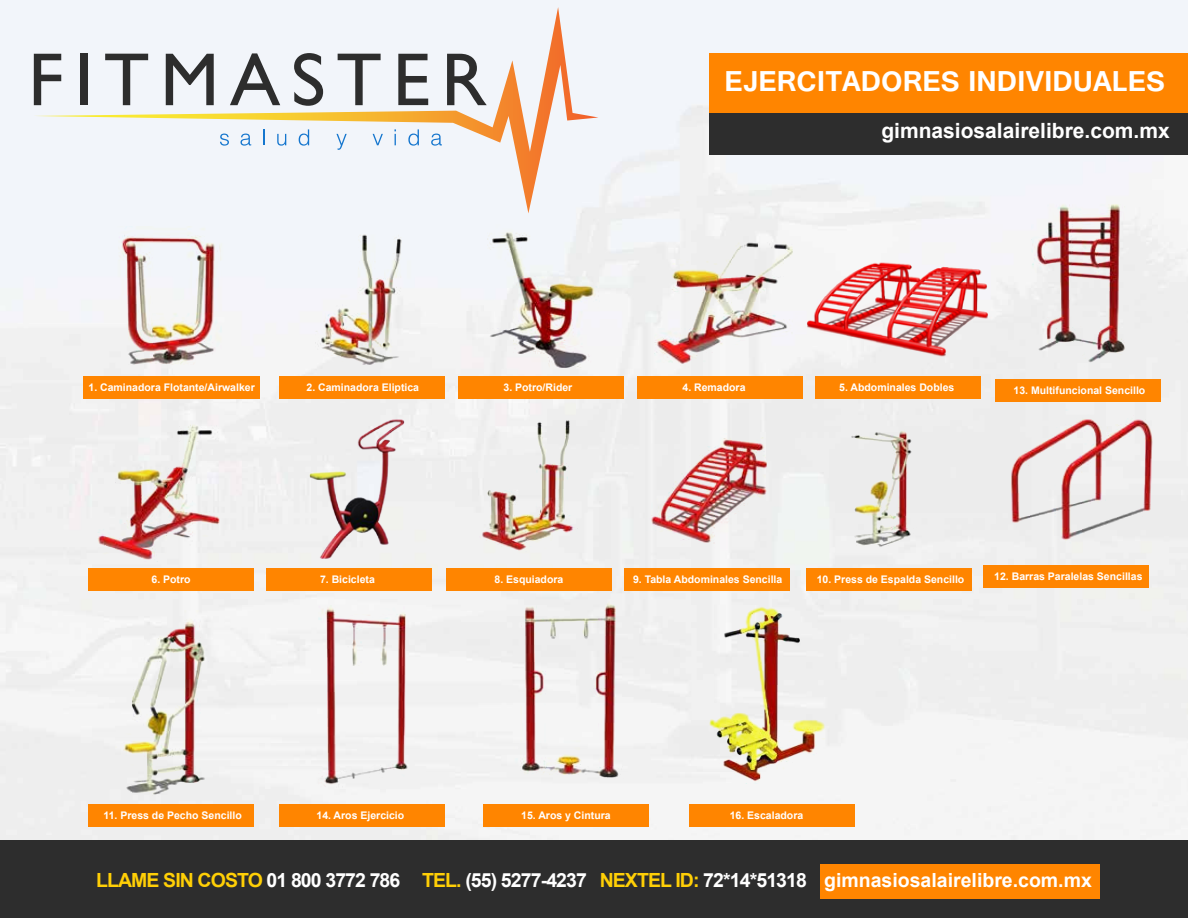
<style>
.page{position:relative;width:1188px;height:918px;background:#fff}
.page>*{position:absolute;margin:0;border:0;box-sizing:border-box;transform-origin:0 0}
.t1{font:700 35.4px "Tunga";color:#fff}
.t2{font:700 21px "Arial";color:#fff}
.t3{font:700 19.5px "Arial";letter-spacing:-.045em;color:#fff}
.t4{font:700 10.5px "Arial";color:#fff}
.s1{color:#ffcf06}
</style>
<div class="page">
<div style="left:0;top:0;width:1188px;height:841px;background:#f2f3f3"></div>
<div style="left:0;top:841px;width:1188px;height:77px;background:#2d2d2d"></div>
<img style="left:84px;top:227px;width:166px;height:140px">
<img style="left:290px;top:227px;width:159px;height:140px">
<img style="left:462px;top:224px;width:164px;height:143px">
<img style="left:638px;top:224px;width:172px;height:143px">
<img style="left:793px;top:224px;width:209px;height:142px">
<img style="left:81px;top:416px;width:172px;height:146px">
<img style="left:298px;top:416px;width:119px;height:144px">
<img style="left:450px;top:412px;width:168px;height:143px">
<img style="left:629px;top:412px;width:172px;height:143px">
<img style="left:805px;top:412px;width:176px;height:145px">
<img style="left:81px;top:610px;width:169px;height:186px">
<img style="left:999px;top:373px;width:160px;height:183px">
<img style="left:1031px;top:188px;width:98px;height:179px">
<img style="left:318px;top:603px;width:96px;height:185px">
<img style="left:513px;top:601px;width:110px;height:188px">
<div style="left:83px;top:376px;width:177px;height:23px;background:#ff8500"></div>
<div style="left:280px;top:376px;width:165px;height:23px;background:#ff8500"></div>
<div style="left:459px;top:376px;width:165px;height:23px;background:#ff8500"></div>
<div style="left:638px;top:376px;width:165px;height:23px;background:#ff8500"></div>
<div style="left:815px;top:376px;width:165px;height:23px;background:#ff8500"></div>
<div style="left:89px;top:568px;width:165px;height:23px;background:#ff8500"></div>
<div style="left:266px;top:568px;width:165px;height:23px;background:#ff8500"></div>
<div style="left:447px;top:568px;width:165px;height:23px;background:#ff8500"></div>
<div style="left:624px;top:568px;width:165px;height:23px;background:#ff8500"></div>
<div style="left:806px;top:568px;width:165px;height:23px;background:#ff8500"></div>
<div style="left:89px;top:804px;width:165px;height:22px;background:#ff8500"></div>
<div style="left:984px;top:565px;width:165px;height:23px;background:#ff8500"></div>
<div style="left:996px;top:379px;width:165px;height:23px;background:#ff8500"></div>
<div style="left:279px;top:804px;width:165px;height:22px;background:#ff8500"></div>
<div style="left:484px;top:804px;width:165px;height:22px;background:#ff8500"></div>
<svg style="left:33px;top:7px;width:565px;height:206px"></svg>
<svg style="left:220px;top:134px;width:9px;height:12px"></svg>
<svg style="left:240px;top:134px;width:11px;height:12px"></svg>
<svg style="left:263px;top:129px;width:1px;height:16px"></svg>
<svg style="left:277px;top:134px;width:9px;height:12px"></svg>
<svg style="left:299px;top:129px;width:10px;height:17px"></svg>
<svg style="left:336px;top:134px;width:11px;height:16px"></svg>
<svg style="left:373px;top:134px;width:10px;height:11px"></svg>
<svg style="left:394px;top:129px;width:2px;height:16px"></svg>
<svg style="left:408px;top:129px;width:11px;height:17px"></svg>
<svg style="left:431px;top:134px;width:11px;height:12px"></svg>
<div style="left:709px;top:101px;width:479px;height:54px;background:#2d2d2d"></div>
<div style="left:709px;top:53px;width:479px;height:59px;background:#ff8500"></div>
<div style="left:820px;top:864px;width:280px;height:35px;background:#ff8500"></div>
<img style="left:689px;top:600px;width:158px;height:184px">
<div style="left:689px;top:804px;width:165px;height:22px;background:#ff8500"></div>
<h1 class="t1" style="left:725px;top:58px;width:442px">EJERCITADORES INDIVIDUALES</h1>
<h2 class="t2" style="left:881px;top:119px;width:290px">gimnasiosalairelibre.com.mx</h2>
<p class="t4" style="left:89px;top:381px;width:168px">1. Caminadora Flotante/Airwalker</p>
<p class="t4" style="left:307px;top:381px;width:114px">2. Caminadora Eliptica</p>
<p class="t4" style="left:504px;top:381px;width:70px">3. Potro/Rider</p>
<p class="t4" style="left:683px;top:381px;width:65px">4. Remadora</p>
<p class="t4" style="left:839px;top:381px;width:117px">5. Abdominales Dobles</p>
<p class="t4" style="left:1014px;top:385px;width:133px">13. Multifuncional Sencillo</p>
<p class="t4" style="left:152px;top:573px;width:41px">6. Potro</p>
<p class="t4" style="left:320px;top:573px;width:56px">7. Bicicleta</p>
<p class="t4" style="left:495px;top:573px;width:70px">8. Esquiadora</p>
<p class="t4" style="left:633px;top:573px;width:151px">9. Tabla Abdominales Sencilla</p>
<p class="t4" style="left:817px;top:573px;width:149px">10. Press de Espalda Sencillo</p>
<p class="t4" style="left:994px;top:571px;width:150px">12. Barras Paralelas Sencillas</p>
<p class="t4" style="left:104px;top:809px;width:140px">11. Press de Pecho Sencillo</p>
<p class="t4" style="left:317px;top:809px;width:89px">14. Aros Ejercicio</p>
<p class="t4" style="left:521px;top:809px;width:91px">15. Aros y Cintura</p>
<p class="t4" style="left:730px;top:809px;width:75px">16. Escaladora</p>
<h3 class="t3" style="left:96px;top:869px;width:997px"><span class="s1">LLAME SIN COSTO</span> 01 800 3772 786 <span class="s1">TEL.</span> (55) 5277--4237 <span class="s1">NEXTEL ID:</span> 72*14*51318 gimnasiosalairelibre.com.mx</h3>
</div>
